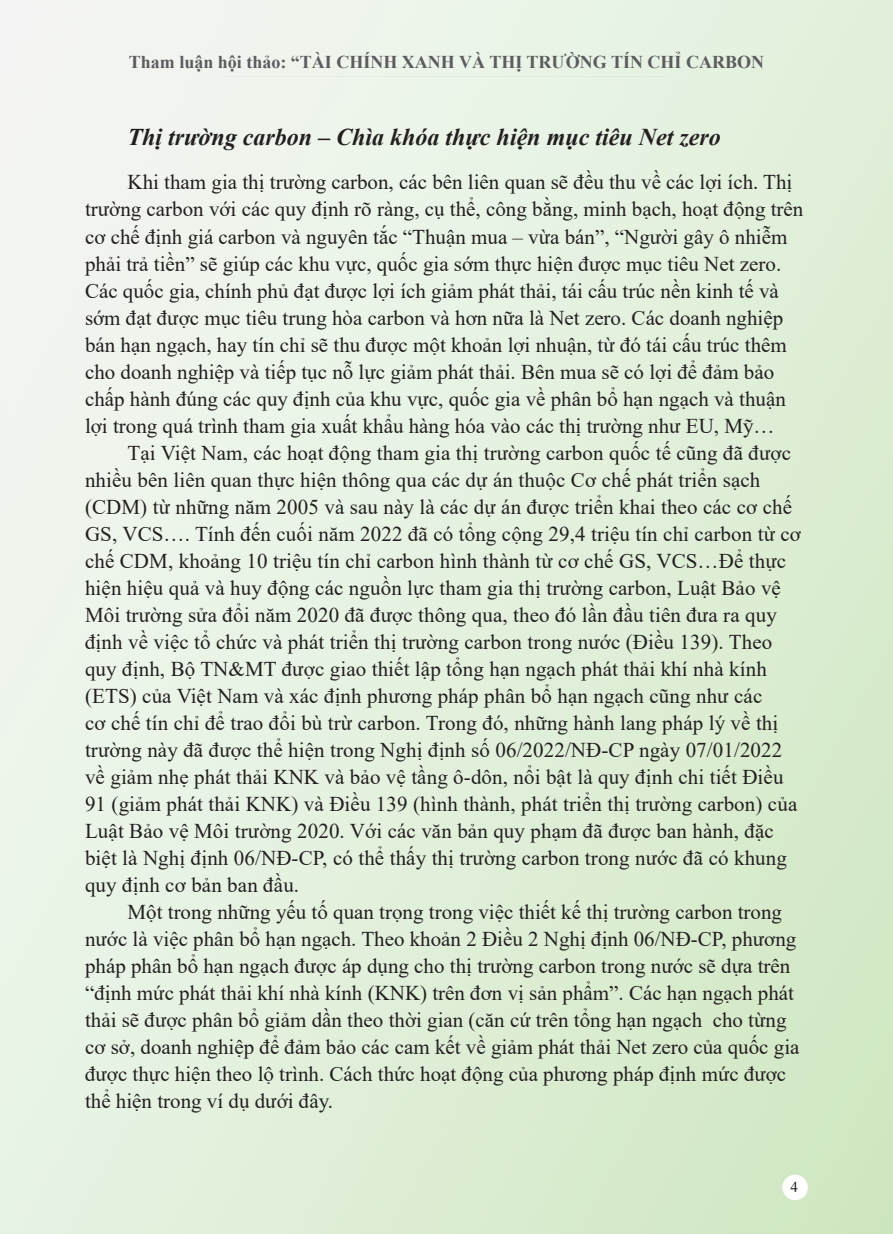
<style>
.page{position:relative;width:893px;height:1234px;background:#fff}
.page>*{position:absolute;margin:0;border:0;box-sizing:border-box;transform-origin:0 0}
.t1{font:italic 700 24px "Times New Roman";color:#231f20}
.t2{font:21px/27px "Times New Roman";color:#231f20}
.t3{font:700 18px "Times New Roman";color:#5c5c5f}
.t4{font:18px "Minion Pro";color:#231f20}
.s1{font-family:"Times New Roman";font-size:15px}
</style>
<div class="page">
<img style="left:521px;top:76px;width:149px;height:1px">
<p class="t3" style="left:129px;top:49px;width:637px">Tham luận hội thảo: “TÀI CHÍNH XANH VÀ THỊ TRƯỜNG TÍN CHỈ CARBON</p>
<p class="t1" style="left:128px;top:121px;width:595px">Thị trường carbon – Chìa khóa thực hiện mục tiêu Net zero</p>
<p class="t2" style="left:85px;top:168px;width:720px;text-indent:43px">Khi tham gia thị trường carbon, các bên liên quan sẽ đều thu về các lợi ích. Thị trường carbon với các quy định rõ ràng, cụ thể, công bằng, minh bạch, hoạt động trên cơ chế định giá carbon và nguyên tắc “Thuận mua – vừa bán”, “Người gây ô nhiễm phải trả tiền” sẽ giúp các khu vực, quốc gia sớm thực hiện được mục tiêu Net zero.<br>Các quốc gia, chính phủ đạt được lợi ích giảm phát thải, tái cấu trúc nền kinh tế và sớm đạt được mục tiêu trung hòa carbon và hơn nữa là Net zero. Các doanh nghiệp bán hạn ngạch, hay tín chỉ sẽ thu được một khoản lợi nhuận, từ đó tái cấu trúc thêm cho doanh nghiệp và tiếp tục nỗ lực giảm phát thải. Bên mua sẽ có lợi để đảm bảo chấp hành đúng các quy định của khu vực, quốc gia về phân bổ hạn ngạch và thuận lợi trong quá trình tham gia xuất khẩu hàng hóa vào các thị trường như EU, Mỹ…</p>
<p class="t2" style="left:85px;top:438px;width:717px;text-indent:43px">Tại Việt Nam, các hoạt động tham gia thị trường carbon quốc tế cũng đã được nhiều bên liên quan thực hiện thông qua các dự án thuộc Cơ chế phát triển sạch (CDM) từ những năm 2005 và sau này là các dự án được triển khai theo các cơ chế GS, VCS…. Tính đến cuối năm 2022 đã có tổng cộng 29,4 triệu tín chỉ carbon từ cơ chế CDM, khoảng 10 triệu tín chỉ carbon hình thành từ cơ chế GS, VCS…Để thực hiện hiệu quả và huy động các nguồn lực tham gia thị trường carbon, Luật Bảo vệ Môi trường sửa đổi năm 2020 đã được thông qua, theo đó lần đầu tiên đưa ra quy định về việc tổ chức và phát triển thị trường carbon trong nước (Điều 139). Theo quy định, Bộ TN&amp;MT được giao thiết lập tổng hạn ngạch phát thải khí nhà kính (ETS) của Việt Nam và xác định phương pháp phân bổ hạn ngạch cũng như các<br>cơ chế tín chỉ để trao đổi bù trừ carbon. Trong đó, những hành lang pháp lý về thị trường này đã được thể hiện trong Nghị định số 06/2022/NĐ-CP ngày 07/01/2022 về giảm nhẹ phát thải KNK và bảo vệ tầng ô-dôn, nổi bật là quy định chi tiết Điều 91 (giảm phát thải KNK) và Điều 139 (hình thành, phát triển thị trường carbon) của Luật Bảo vệ Môi trường 2020. Với các văn bản quy phạm đã được ban hành, đặc biệt là Nghị định 06/NĐ-CP, có thể thấy thị trường carbon trong nước đã có khung quy định cơ bản ban đầu.</p>
<p class="t2" style="left:85px;top:897px;width:716px;text-indent:43px">Một trong những yếu tố quan trọng trong việc thiết kế thị trường carbon trong nước là việc phân bổ hạn ngạch. Theo khoản 2 Điều 2 Nghị định 06/NĐ-CP, phương pháp phân bổ hạn ngạch được áp dụng cho thị trường carbon trong nước sẽ dựa trên “định mức phát thải khí nhà kính (KNK) trên đơn vị sản phẩm”. Các hạn ngạch phát thải sẽ được phân bổ giảm dần theo thời gian (căn cứ trên tổng hạn ngạch cho từng cơ sở, doanh nghiệp để đảm bảo các cam kết về giảm phát thải Net zero của quốc gia được thực hiện theo lộ trình. Cách thức hoạt động của phương pháp định mức được thể hiện trong ví dụ dưới đây.</p>
<p class="t4" style="left:790px;top:1173px;width:19px"><span class="s1">4</span>22</p>
</div>
